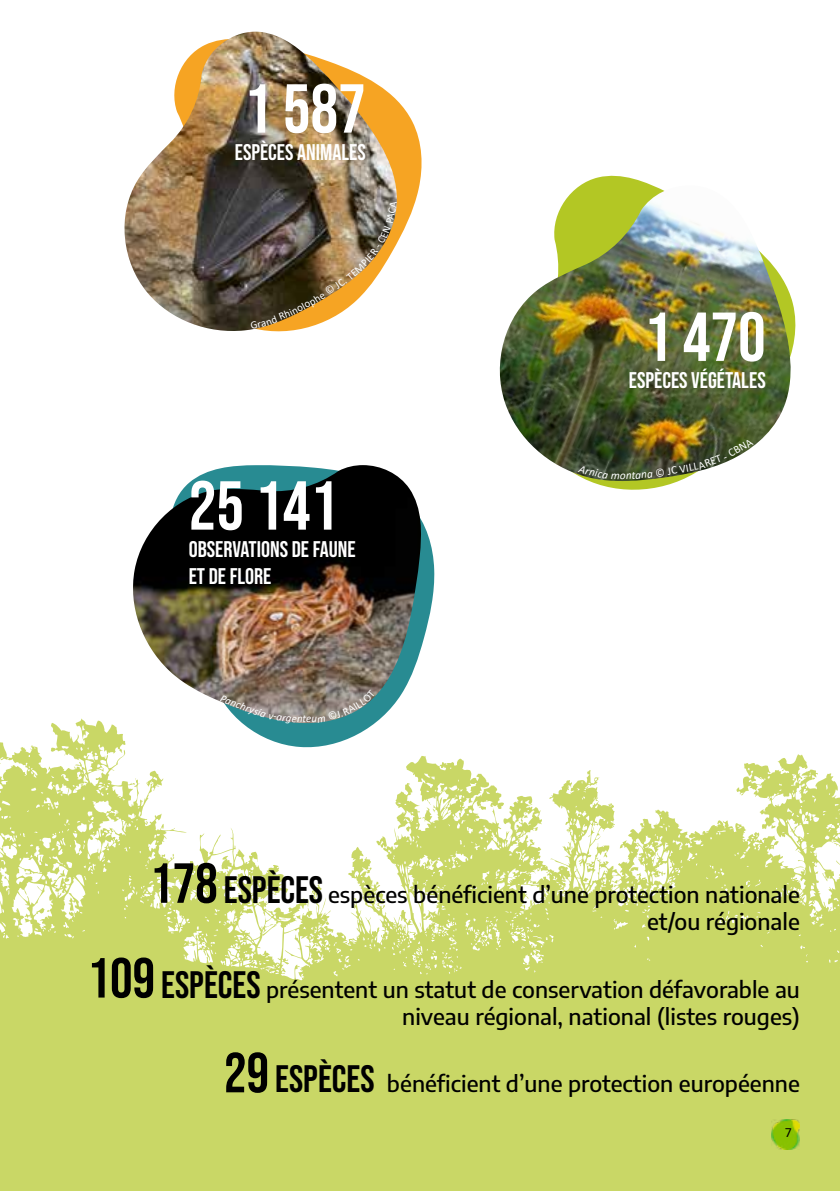
<style>
.page{position:relative;width:840px;height:1191px;background:#fff}
.page>*{position:absolute;margin:0;border:0;box-sizing:border-box;transform-origin:0 0}
.t1{font:69px "Bebas Neue";color:#fff}
.t2{font:500 22.6px/27px "Encode Sans";color:#000;text-align:right}
.t3{font:22.6px/27px "Bebas Neue";color:#fff}
.t4{font:14px "Calibri";color:#000}
.t5{font:11.4px "Calibri";color:#fff}
.t6{font:italic 11px "Calibri";color:#fff}
.t7{font:11px "Calibri";color:#fff}
.t8{font:10.8px "Calibri";color:#fff}
.s1{font-family:"Bebas Neue";font-weight:400;font-size:56.4px}
.s2{font-family:"Bebas Neue";font-weight:400;font-size:38px}
</style>
<div class="page">
<svg style="left:0;top:718px;width:839px;height:473px;fill:#c9d766"></svg>
<svg style="left:399px;top:102px;width:23px;height:137px;fill:#f6a423"></svg>
<img style="left:124px;top:32px;width:275px;height:300px">
<svg style="left:581px;top:175px;width:98px;height:315px"></svg>
<img style="left:499px;top:185px;width:297px;height:296px">
<svg style="left:164px;top:521px;width:270px;height:229px"></svg>
<img style="left:128px;top:465px;width:294px;height:259px">
<img style="left:771px;top:1119px;width:28px;height:30px">
<svg style="left:250px;top:321px;width:16px;height:8px"></svg>
<svg style="left:289px;top:309px;width:4px;height:7px"></svg>
<img style="left:346px;top:201px;width:50px;height:80px">
<svg style="left:577px;top:465px;width:87px;height:14px"></svg>
<svg style="left:723px;top:438px;width:30px;height:20px"></svg>
<svg style="left:220px;top:694px;width:16px;height:13px"></svg>
<svg style="left:292px;top:717px;width:4px;height:5px"></svg>
<svg style="left:317px;top:708px;width:33px;height:14px"></svg>
<svg style="left:362px;top:689px;width:13px;height:14px"></svg>
<h1 class="t1" style="left:125px;top:70px;width:242px">- 1 587</h1>
<p class="t3" style="left:235px;top:138px;width:132px">ESPÈCES ANIMALES</p>
<p class="t8" style="left:310px;top:294px;width:39px;rotate:-34deg">he © JC.</p>
<p class="t8" style="left:288px;top:305px;width:27px;rotate:-28deg">nolop</p>
<p class="t8" style="left:263px;top:315px;width:27px;rotate:-22deg">nd Rh</p>
<h1 class="t1" style="left:189px;top:467px;width:151px">25 141</h1>
<p class="t3" style="left:189px;top:535px;width:168px">OBSERVATIONS DE FAUNE<br>ET DE FLORE</p>
<p class="t6" style="left:239px;top:696px;width:33px;rotate:19deg">chrysia</p>
<p class="t6" style="left:270px;top:707px;width:25px;rotate:9deg">v-arg</p>
<p class="t6" style="left:297px;top:711px;width:21px;rotate:-1deg">nteu</p>
<p class="t7" style="left:344px;top:703px;width:20px;rotate:-31deg">AILL</p>
<h1 class="t1" style="left:643px;top:298px;width:123px">1 470</h1>
<p class="t3" style="left:628px;top:366px;width:138px">ESPÈCES VÉGÉTALES</p>
<p class="t5" style="left:665px;top:463px;width:33px;rotate:-10deg">JC VILL</p>
<p class="t5" style="left:695px;top:459px;width:25px;rotate:-20deg">ARET</p>
<p class="t2" style="left:150px;top:879px;width:651px"><span class="s1">178</span> <span class="s2">ESPÈCES</span> espèces bénéficient d’une protection nationale et/ou régionale</p>
<p class="t2" style="left:87px;top:974px;width:713px"><span class="s1">109</span> <span class="s2">ESPÈCES</span> présentent un statut de conservation défavorable au niveau régional, national (listes rouges)</p>
<p class="t2" style="left:224px;top:1069px;width:577px"><span class="s1">29</span> <span class="s2">ESPÈCES</span> bénéficient d’une protection européenne</p>
<p class="t4" style="left:784px;top:1122px;width:9px">7</p>
</div>
